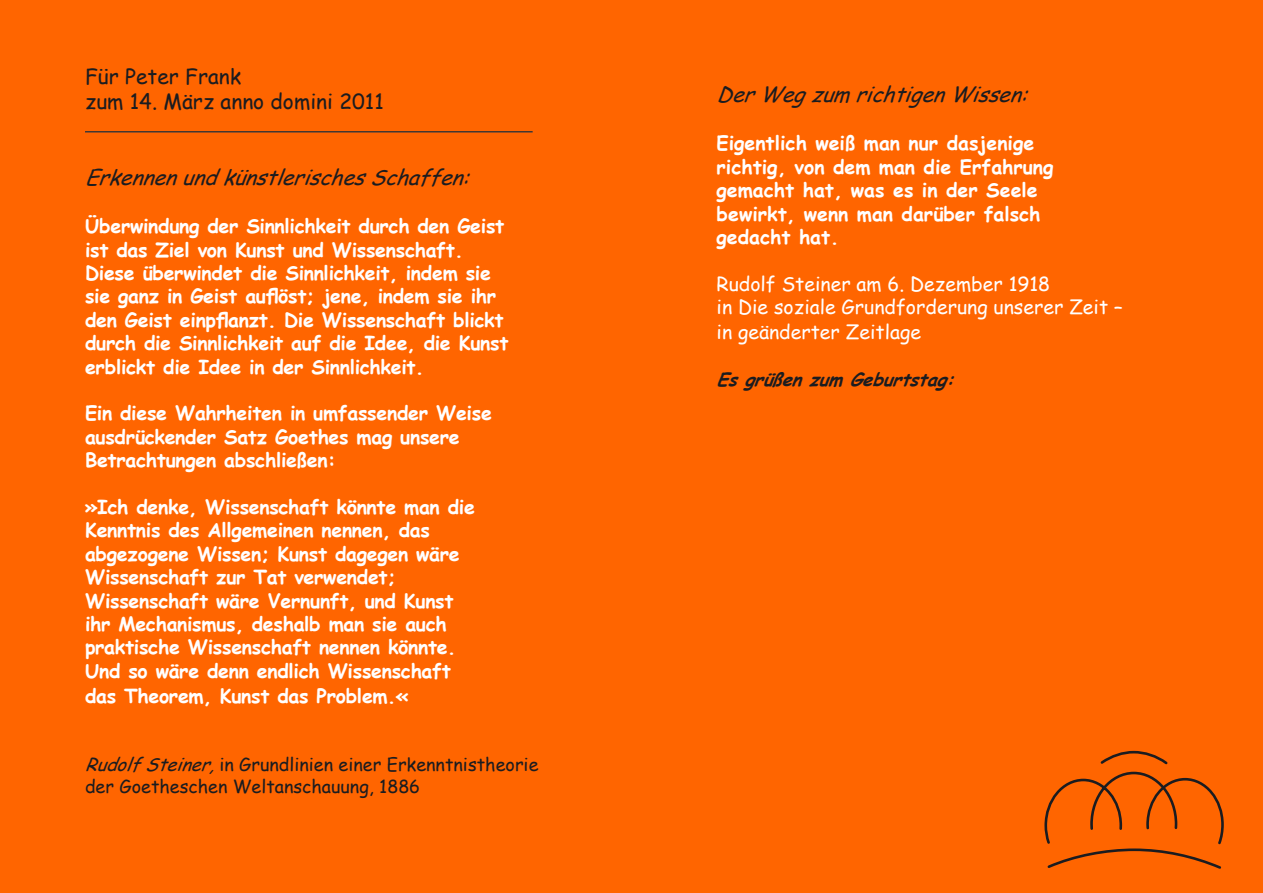
<style>
.page{position:relative;width:1263px;height:893px;background:#ff6500}
.page>*{position:absolute;margin:0;border:0;box-sizing:border-box;transform-origin:0 0}
.t1{font:italic 21px "Comic Sans MS";color:#1b1c20}
.t2{font:21px "Comic Sans MS";color:#1b1c20}
.Body_Text{font:700 19.5px "Comic Sans MS";letter-spacing:-.015em;color:#fff}
.t3{font:19.5px "Comic Sans MS";color:#fff}
.t4{font:18px/21.6px "Comic Sans MS";color:#1b1c20}
.t5{font:italic 700 18px "Comic Sans MS";color:#1b1c20}
.s1{font-style:italic}
</style>
<div class="page">
<svg style="left:1044px;top:750px;width:180px;height:118px"></svg>
<hr style="left:85px;top:131px;width:448px;height:1px;background:#1b1c20">
<p class="t2" style="left:85px;top:61px;width:158px">Für Peter Frank</p>
<p class="t2" style="left:85px;top:86px;width:300px">zum 14. März anno domini 2011</p>
<p class="t1" style="left:85px;top:161px;width:396px">ErkennenundkünstlerischesSchaffen:</p>
<p class="Body_Text" style="left:85px;top:212px;width:421px">Überwindung der Sinnlichkeit durch den Geist</p>
<p class="Body_Text" style="left:85px;top:235px;width:380px">ist das Ziel von Kunst und Wissenschaft.</p>
<p class="Body_Text" style="left:85px;top:258px;width:407px">Diese überwindet die Sinnlichkeit, indem sie</p>
<p class="Body_Text" style="left:85px;top:282px;width:413px">sie ganz in Geist auflöst; jene, indem sie ihr</p>
<p class="Body_Text" style="left:85px;top:305px;width:420px">den Geist einpflanzt. Die Wissenschaft blickt</p>
<p class="Body_Text" style="left:85px;top:329px;width:425px">durch die Sinnlichkeit auf die Idee, die Kunst</p>
<p class="Body_Text" style="left:85px;top:352px;width:340px">erblickt die Idee in der Sinnlichkeit.</p>
<p class="Body_Text" style="left:85px;top:399px;width:408px">Ein diese Wahrheiten in umfassender Weise</p>
<p class="Body_Text" style="left:85px;top:422px;width:376px">ausdrückender Satz Goethes mag unsere</p>
<p class="Body_Text" style="left:85px;top:446px;width:252px">Betrachtungen abschließen:</p>
<p class="Body_Text" style="left:85px;top:492px;width:391px">»Ich denke, Wissenschaft könnte man die</p>
<p class="Body_Text" style="left:85px;top:516px;width:346px">Kenntnis des Allgemeinen nennen, das</p>
<p class="Body_Text" style="left:85px;top:539px;width:376px">abgezogene Wissen; Kunst dagegen wäre</p>
<p class="Body_Text" style="left:85px;top:563px;width:312px">Wissenschaft zur Tat verwendet;</p>
<p class="Body_Text" style="left:85px;top:586px;width:370px">Wissenschaft wäre Vernunft, und Kunst</p>
<p class="Body_Text" style="left:85px;top:609px;width:363px">ihr Mechanismus, deshalb man sie auch</p>
<p class="Body_Text" style="left:85px;top:633px;width:372px">praktische Wissenschaft nennen könnte.</p>
<p class="Body_Text" style="left:85px;top:656px;width:367px">Und so wäre denn endlich Wissenschaft</p>
<p class="Body_Text" style="left:85px;top:681px;width:325px">das Theorem, Kunst das Problem.«</p>
<p class="t4" style="left:85px;top:753px;width:455px"><span class="s1">RudolfSteiner,</span>in Grundlinien einer Erkenntnistheorie der Goetheschen Weltanschauung, 1886</p>
<p class="t1" style="left:716px;top:79px;width:322px">DerWegzumrichtigenWissen:</p>
<p class="Body_Text" style="left:716px;top:129px;width:319px">Eigentlich weiß man nur dasjenige</p>
<p class="Body_Text" style="left:716px;top:152px;width:338px">richtig, von dem man die Erfahrung</p>
<p class="Body_Text" style="left:716px;top:176px;width:323px">gemacht hat, was es in der Seele</p>
<p class="Body_Text" style="left:716px;top:199px;width:325px">bewirkt, wenn man darüber falsch</p>
<p class="Body_Text" style="left:716px;top:223px;width:124px">gedacht hat.</p>
<p class="t3" style="left:716px;top:269px;width:335px">Rudolf Steiner am 6. Dezember 1918</p>
<p class="t3" style="left:716px;top:293px;width:408px">in Die soziale Grundforderung unserer Zeit –</p>
<p class="t3" style="left:716px;top:318px;width:206px">in geänderter Zeitlage</p>
<p class="t5" style="left:716px;top:366px;width:248px">EsgrüßenzumGeburtstag:</p>
</div>
